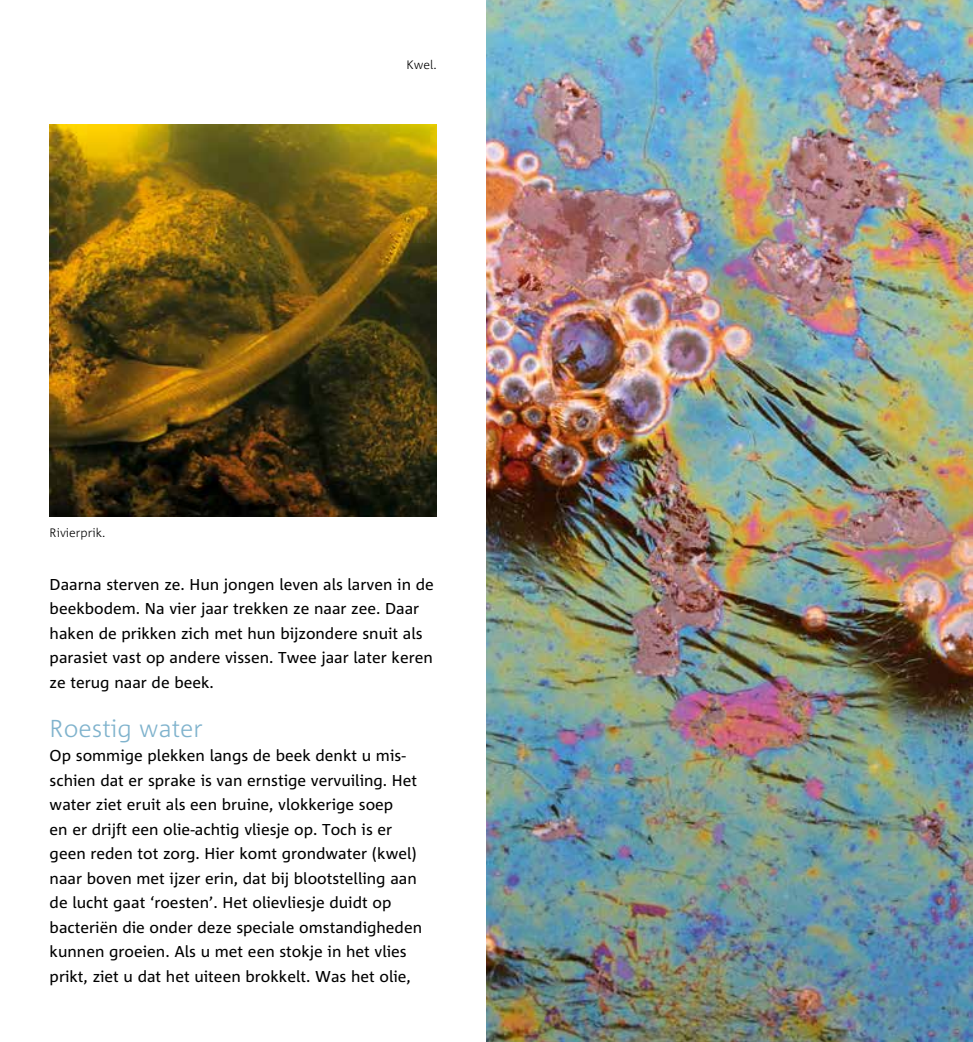
<style>
.page{position:relative;width:973px;height:1042px;background:#fff}
.page>*{position:absolute;margin:0;border:0;box-sizing:border-box;transform-origin:0 0}
.t1{font:300 24.5px "Agro Sans";color:#80b3cd}
.t2{font:15.75px/24.5px "Agro Sans";color:#000}
.t3{font:300 12.25px "Agro Sans";color:#000}
</style>
<div class="page">
<img style="left:50px;top:124px;width:387px;height:392px">
<img style="left:486px;top:0;width:486px;height:1042px">
<p class="t3" style="left:50px;top:526px;width:57px">Rivierprik.</p>
<p class="t3" style="left:406px;top:58px;width:32px">Kwel.</p>
<p class="t2" style="left:50px;top:572px;width:385px">Daarna sterven ze. Hun jongen leven als larven in de beekbodem. Na vier jaar trekken ze naar zee. Daar haken de prikken zich met hun bijzondere snuit als parasiet vast op andere vissen. Twee jaar later keren ze terug naar de beek.</p>
<h1 class="t1" style="left:50px;top:715px;width:155px">Roestig water</h1>
<p class="t2" style="left:50px;top:743px;width:374px">Op sommige plekken langs de beek denkt u mis&shy;schien dat er sprake is van ernstige vervuiling. Het water ziet eruit als een bruine, vlokkerige soep<br>en er drijft een olie-achtig vliesje op. Toch is er geen reden tot zorg. Hier komt grondwater (kwel) naar boven met ijzer erin, dat bij blootstelling aan de lucht gaat ‘roesten’. Het olievliesje duidt op bacteriën die onder deze speciale omstandigheden kunnen groeien. Als u met een stokje in het vlies prikt, ziet u dat het uiteen brokkelt. Was het olie,</p>
</div>
